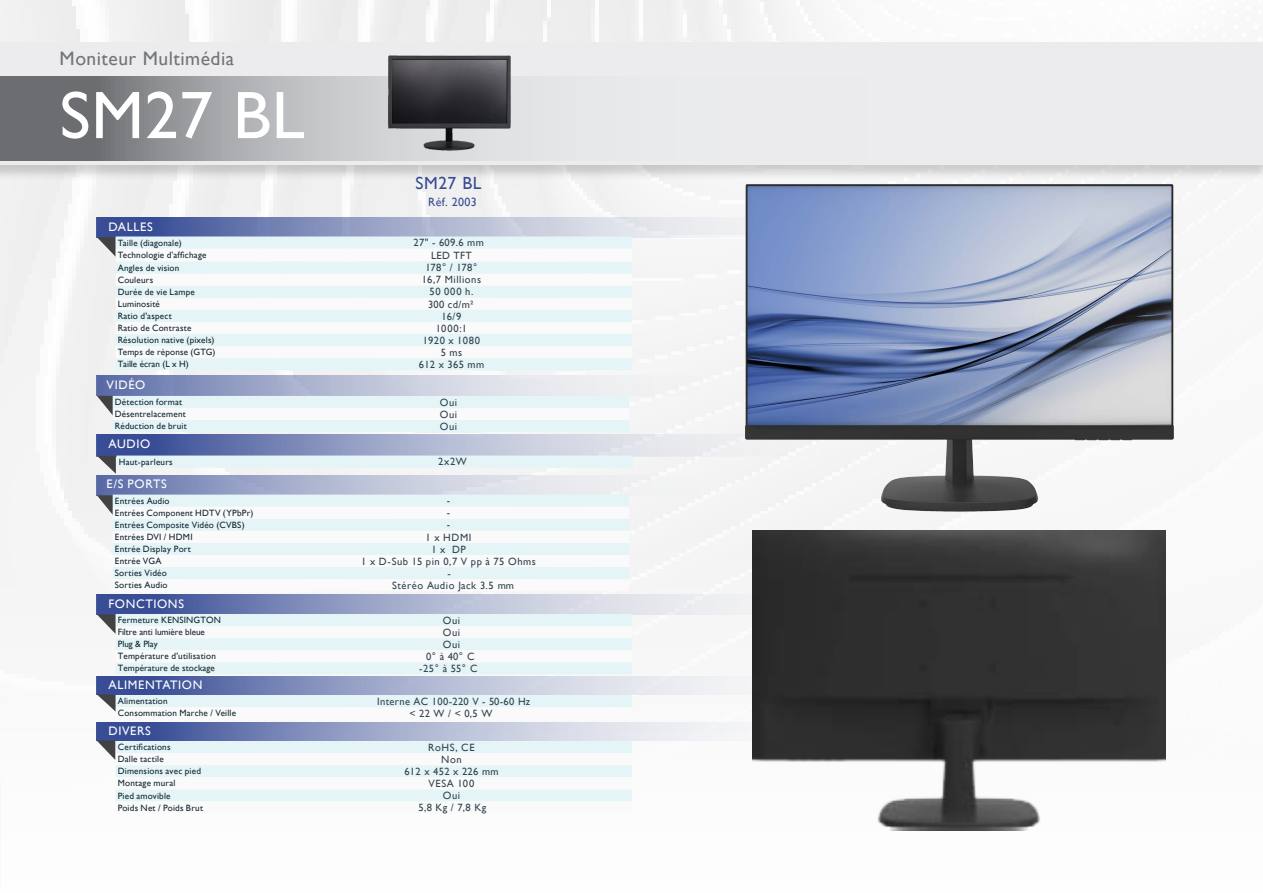
<style>
.page{position:relative;width:1263px;height:893px;background:#fff}
.page>*{position:absolute;margin:0;border:0;box-sizing:border-box;transform-origin:0 0}
.t1{font:67.5px "Gill Sans";letter-spacing:.01em;color:#fff}
.t2{font:19.5px "Gill Sans";letter-spacing:.025em;color:#717576}
.t3{font:17.55px "Gill Sans";letter-spacing:.03em;color:#384d96}
.t4{font:12.3px "Gill Sans";letter-spacing:.05em;color:#fff}
.t5{font:12px "Gill Sans";letter-spacing:.025em;color:#384d96}
.t6{font:10.5px "Gill Sans";letter-spacing:.05em;color:#314551}
.t7{font:10.5px "Gill Sans";letter-spacing:.03em;color:#314551}
.t8{font:9.15px "Gill Sans";letter-spacing:.02em;color:#122632}
.t9{font:9.15px "Gill Sans";letter-spacing:-.005em;color:#122632}
</style>
<div class="page">
<div style="left:0;top:0;width:1166px;height:741px;background:#f5f5f5"></div>
<div style="left:0;top:42px;width:1263px;height:138px;background:#231f20;opacity:.2"></div>
<div style="left:0;top:43px;width:1263px;height:122px;background:#ececee"></div>
<svg style="left:0;top:76px;width:377px;height:84px;background:#989a9c"></svg>
<svg style="left:97px;top:722px;width:655px;height:18px;background:#a3adcd"></svg>
<svg style="left:97px;top:740px;width:535px;height:61px"></svg>
<svg style="left:97px;top:375px;width:638px;height:21px"></svg>
<svg style="left:97px;top:396px;width:532px;height:36px"></svg>
<svg style="left:97px;top:434px;width:638px;height:23px;background:#a1aaca"></svg>
<svg style="left:97px;top:456px;width:536px;height:18px"></svg>
<svg style="left:97px;top:475px;width:638px;height:20px"></svg>
<svg style="left:97px;top:495px;width:532px;height:96px"></svg>
<svg style="left:97px;top:676px;width:655px;height:18px;background:#a3accc"></svg>
<svg style="left:97px;top:694px;width:535px;height:25px"></svg>
<svg style="left:97px;top:594px;width:655px;height:20px;background:#a1aacb"></svg>
<svg style="left:97px;top:614px;width:535px;height:60px"></svg>
<svg style="left:97px;top:217px;width:638px;height:20px;background:#9ea8c8"></svg>
<svg style="left:97px;top:237px;width:19px;height:20px"></svg>
<svg style="left:116px;top:236px;width:516px;height:134px;background:#e4f3f5"></svg>
<svg style="left:116px;top:249px;width:516px;height:109px"></svg>
<img style="left:377px;top:55px;width:145px;height:105px">
<img style="left:735px;top:178px;width:447px;height:338px">
<img style="left:752px;top:531px;width:414px;height:300px">
<p class="t2" style="left:60px;top:48px;width:176px">Moniteur Multimédia</p>
<p class="t1" style="left:60px;top:76px;width:247px">SM27 BL</p>
<p class="t3" style="left:415px;top:173px;width:67px">SM27 BL</p>
<p class="t5" style="left:428px;top:195px;width:50px">Réf. 2003</p>
<p class="t4" style="left:108px;top:220px;width:46px">DALLES</p>
<p class="t8" style="left:118px;top:237px;width:65px">Taille (diagonale)</p>
<p class="t6" style="left:414px;top:236px;width:72px">27" - 609.6 mm</p>
<p class="t8" style="left:118px;top:250px;width:90px">Technologie d’affichage</p>
<p class="t6" style="left:431px;top:249px;width:42px">LED TFT</p>
<p class="t8" style="left:118px;top:262px;width:63px">Angles de vision</p>
<p class="t6" style="left:425px;top:262px;width:53px">178° / 178°</p>
<p class="t8" style="left:118px;top:274px;width:37px">Couleurs</p>
<p class="t6" style="left:422px;top:274px;width:61px">16,7 Millions</p>
<p class="t8" style="left:118px;top:287px;width:79px">Durée de vie Lampe</p>
<p class="t6" style="left:429px;top:286px;width:45px">50 000 h.</p>
<p class="t8" style="left:118px;top:299px;width:44px">Luminosité</p>
<p class="t6" style="left:428px;top:298px;width:47px">300 cd/m²</p>
<p class="t8" style="left:118px;top:311px;width:56px">Ratio d'aspect</p>
<p class="t6" style="left:441px;top:310px;width:21px">16/9</p>
<p class="t8" style="left:118px;top:323px;width:75px">Ratio de Contraste</p>
<p class="t6" style="left:436px;top:322px;width:33px">1000:1</p>
<p class="t8" style="left:118px;top:335px;width:98px">Résolution native (pixels)</p>
<p class="t6" style="left:423px;top:334px;width:59px">1920 x 1080</p>
<p class="t8" style="left:118px;top:347px;width:99px">Temps de réponse (GTG)</p>
<p class="t6" style="left:441px;top:346px;width:23px">5 ms</p>
<p class="t9" style="left:118px;top:359px;width:73px">Taille écran (L x H)</p>
<p class="t6" style="left:419px;top:358px;width:67px">612 x 365 mm</p>
<p class="t4" style="left:107px;top:377px;width:40px">VIDÉO</p>
<p class="t8" style="left:115px;top:397px;width:69px">Détection format</p>
<p class="t6" style="left:440px;top:396px;width:19px">Oui</p>
<p class="t8" style="left:115px;top:409px;width:72px">Désentrelacement</p>
<p class="t6" style="left:440px;top:408px;width:19px">Oui</p>
<p class="t8" style="left:115px;top:421px;width:73px">Réduction de bruit</p>
<p class="t6" style="left:440px;top:420px;width:19px">Oui</p>
<p class="t4" style="left:108px;top:437px;width:43px">AUDIO</p>
<p class="t8" style="left:119px;top:456px;width:55px">Haut-parleurs</p>
<p class="t6" style="left:438px;top:456px;width:30px">2x2W</p>
<p class="t4" style="left:107px;top:477px;width:62px">E/S PORTS</p>
<p class="t8" style="left:115px;top:495px;width:56px">Entrées Audio</p>
<p class="t6" style="left:447px;top:495px;width:5px">-</p>
<p class="t8" style="left:115px;top:507px;width:140px">Entrées Component HDTV (YPbPr)</p>
<p class="t6" style="left:447px;top:507px;width:5px">-</p>
<p class="t8" style="left:115px;top:520px;width:131px">Entrées Composite Vidéo (CVBS)</p>
<p class="t6" style="left:447px;top:519px;width:5px">-</p>
<p class="t8" style="left:115px;top:532px;width:79px">Entrées DVI / HDMI</p>
<p class="t6" style="left:426px;top:531px;width:47px">1 x HDMI</p>
<p class="t8" style="left:115px;top:544px;width:77px">Entrée Display Port</p>
<p class="t6" style="left:431px;top:543px;width:36px">1 x DP</p>
<p class="t8" style="left:115px;top:556px;width:48px">Entrée VGA</p>
<p class="t6" style="left:361px;top:555px;width:176px">1 x D-Sub 15 pin 0,7 V pp à 75 Ohms</p>
<p class="t8" style="left:115px;top:568px;width:53px">Sorties Vidéo</p>
<p class="t6" style="left:447px;top:567px;width:5px">-</p>
<p class="t8" style="left:115px;top:580px;width:54px">Sorties Audio</p>
<p class="t6" style="left:392px;top:579px;width:123px">Stéréo Audio Jack 3.5 mm</p>
<p class="t4" style="left:108px;top:597px;width:77px">FONCTIONS</p>
<p class="t8" style="left:118px;top:615px;width:105px">Fermeture KENSINGTON</p>
<p class="t6" style="left:443px;top:614px;width:19px">Oui</p>
<p class="t9" style="left:118px;top:627px;width:89px">Filtre anti lumière bleue</p>
<p class="t6" style="left:443px;top:626px;width:19px">Oui</p>
<p class="t9" style="left:118px;top:639px;width:42px">Plug &amp; Play</p>
<p class="t6" style="left:443px;top:638px;width:19px">Oui</p>
<p class="t8" style="left:118px;top:651px;width:100px">Température d'utilisation</p>
<p class="t6" style="left:426px;top:650px;width:50px">0° à 40° C</p>
<p class="t8" style="left:118px;top:663px;width:99px">Température de stockage</p>
<p class="t6" style="left:419px;top:662px;width:60px">-25° à 55° C</p>
<p class="t4" style="left:108px;top:678px;width:95px">ALIMENTATION</p>
<p class="t8" style="left:118px;top:696px;width:51px">Alimentation</p>
<p class="t7" style="left:377px;top:695px;width:154px">Interne AC 100-220 V - 50-60 Hz</p>
<p class="t8" style="left:118px;top:708px;width:120px">Consommation Marche / Veille</p>
<p class="t6" style="left:409px;top:707px;width:84px">&lt; 22 W / &lt; 0,5 W</p>
<p class="t4" style="left:108px;top:724px;width:44px">DIVERS</p>
<p class="t8" style="left:118px;top:742px;width:54px">Certifications</p>
<p class="t6" style="left:428px;top:741px;width:48px">RoHS, CE</p>
<p class="t8" style="left:118px;top:754px;width:48px">Dalle tactile</p>
<p class="t6" style="left:441px;top:753px;width:22px">Non</p>
<p class="t8" style="left:118px;top:766px;width:85px">Dimensions avec pied</p>
<p class="t7" style="left:404px;top:765px;width:96px">612 x 452 x 226 mm</p>
<p class="t8" style="left:118px;top:778px;width:59px">Montage mural</p>
<p class="t6" style="left:429px;top:777px;width:47px">VESA 100</p>
<p class="t8" style="left:118px;top:790px;width:54px">Pied amovible</p>
<p class="t6" style="left:443px;top:789px;width:19px">Oui</p>
<p class="t8" style="left:118px;top:802px;width:87px">Poids Net / Poids Brut</p>
<p class="t6" style="left:419px;top:801px;width:69px">5,8 Kg / 7,8 Kg</p>
</div>
